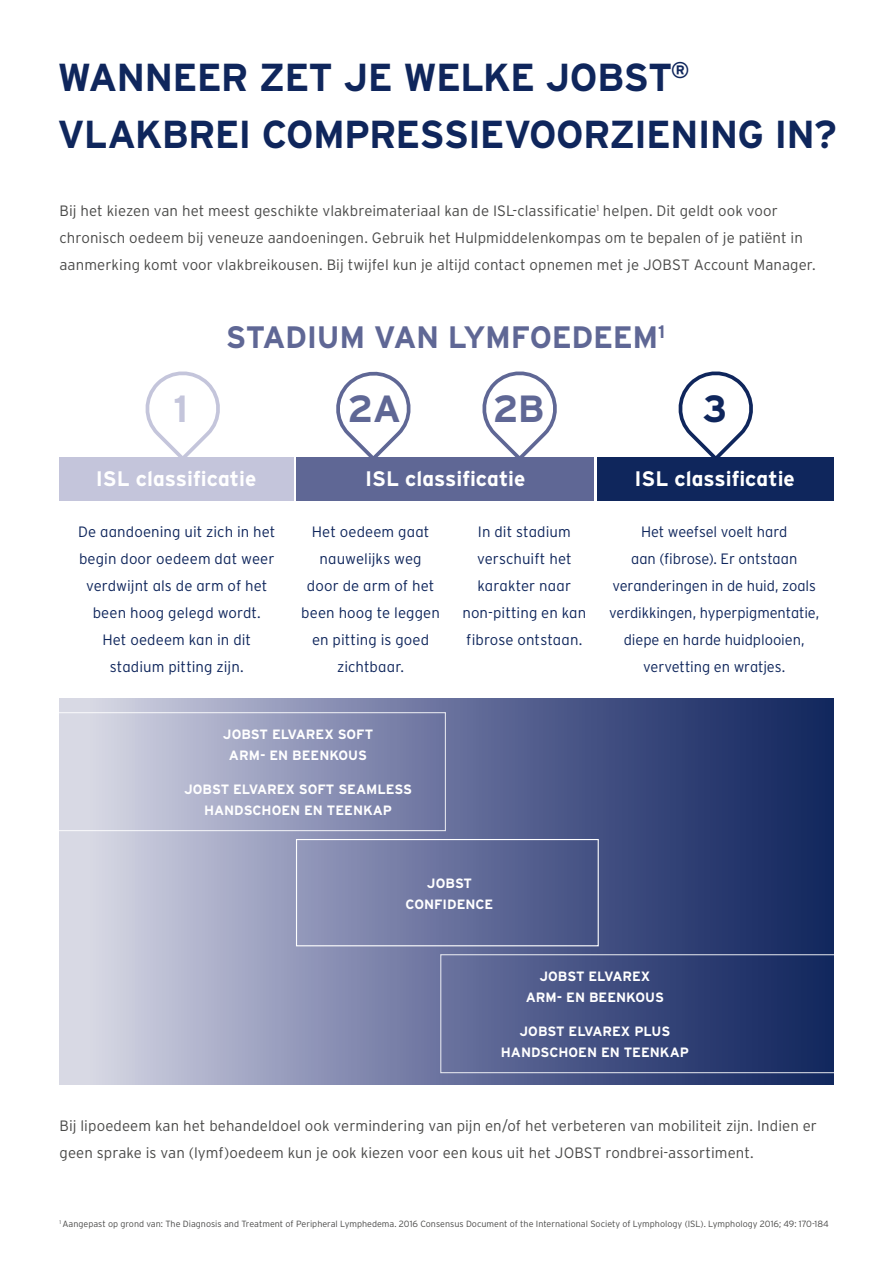
<style>
.page{position:relative;width:893px;height:1263px;background:#fff}
.page>*{position:absolute;margin:0;border:0;box-sizing:border-box;transform-origin:0 0}
.t1{font:700 39px/57px "Interstate";letter-spacing:-.025em;color:#0f265c}
.t2{font:700 37.8px "Interstate";color:#5f6795}
.t3{font:700 37.8px "Interstate";color:#c4c5db}
.t4{font:700 37.8px "Interstate";color:#0f265c}
.t5{font:700 30.9px "Interstate";letter-spacing:-.015em;color:#5f6795}
.t6{font:700 21px "Interstate";color:#fff}
.t7{font:300 15px/27px "Interstate";letter-spacing:.005em;color:#4a4a49}
.t8{font:300 15px/27px "Interstate";color:#0f265c;text-align:center}
.t9{font:700 13.5px/21px "Interstate";color:#fff;text-align:center}
.t10{font:300 9px "Interstate";color:#4a4a49}
</style>
<div class="page">
<div style="left:60px;top:698px;width:773px;height:387px;background:linear-gradient(to right,#d6d6e7,#071b59)"></div>
<div style="left:296px;top:839px;width:303px;height:107px;border:1px solid #fff"></div>
<div style="left:36px;top:712px;width:410px;height:119px;border:1px solid #fff"></div>
<div style="left:59px;top:457px;width:234px;height:44px;background:#c4c5db"></div>
<div style="left:296px;top:457px;width:298px;height:44px;background:#5f6795"></div>
<div style="left:597px;top:457px;width:236px;height:44px;background:#0f265c"></div>
<svg style="left:678px;top:371px;width:75px;height:86px"></svg>
<svg style="left:145px;top:371px;width:75px;height:86px"></svg>
<svg style="left:336px;top:371px;width:75px;height:86px"></svg>
<svg style="left:482px;top:371px;width:75px;height:86px"></svg>
<div style="left:440px;top:954px;width:410px;height:119px;border:1px solid #fff"></div>
<hr style="left:892px;top:179px;width:1px;height:132px;background:#e94f32">
<h1 class="t1" style="left:58px;top:48px;width:780px">WANNEER ZET JE WELKE JOBST<sup>®<br></sup>VLAKBREI COMPRESSIEVOORZIENING IN?</h1>
<p class="t7" style="left:60px;top:197px;width:758px">Bij het kiezen van het meest geschikte vlakbreimateriaal kan de ISL-classificatie<sup>1</sup> helpen. Dit geldt ook voor chronisch oedeem bij veneuze aandoeningen. Gebruik het Hulpmiddelenkompas om te bepalen of je patiënt in aanmerking komt voor vlakbreikousen. Bij twijfel kun je altijd contact opnemen met je JOBST Account Manager.</p>
<h3 class="t5" style="left:226px;top:320px;width:441px">STADIUM VAN LYMFOEDEEM<sup>1</sup></h3>
<h2 class="t3" style="left:174px;top:388px;width:16px">1</h2>
<h2 class="t4" style="left:703px;top:388px;width:26px">3</h2>
<h2 class="t2" style="left:348px;top:388px;width:55px">2A</h2>
<h2 class="t2" style="left:493px;top:388px;width:53px">2B</h2>
<h3 class="t6" style="left:96px;top:466px;width:162px">ISL classificatie</h3>
<h3 class="t6" style="left:365px;top:466px;width:162px">ISL classificatie</h3>
<h3 class="t6" style="left:634px;top:466px;width:162px">ISL classificatie</h3>
<p class="t8" style="left:78px;top:518px;width:199px">De aandoening uit zich in het begin door oedeem dat weer verdwijnt als de arm of het been hoog gelegd wordt.<br>Het oedeem kan in dit stadium pitting zijn.</p>
<p class="t8" style="left:301px;top:518px;width:140px">Het oedeem gaat nauwelijks weg<br>door de arm of het been hoog te leggen en pitting is goed zichtbaar.</p>
<p class="t8" style="left:609px;top:518px;width:212px">Het weefsel voelt hard<br>aan (fibrose). Er ontstaan veranderingen in de huid, zoals verdikkingen, hyperpigmentatie, diepe en harde huidplooien, vervetting en wratjes.</p>
<p class="t8" style="left:462px;top:518px;width:125px">In dit stadium verschuift het karakter naar non-pitting en kan fibrose ontstaan.</p>
<p class="t9" style="left:223px;top:724px;width:152px">JOBST ELVAREX SOFT<br>ARM- EN BEENKOUS</p>
<p class="t9" style="left:184px;top:778px;width:229px">JOBST ELVAREX SOFT SEAMLESS<br>HANDSCHOEN EN TEENKAP</p>
<p class="t9" style="left:406px;top:872px;width:89px">JOBST<br>CONFIDENCE</p>
<p class="t9" style="left:526px;top:966px;width:140px">JOBST ELVAREX<br>ARM- EN BEENKOUS</p>
<p class="t9" style="left:501px;top:1021px;width:190px">JOBST ELVAREX PLUS<br>HANDSCHOEN EN TEENKAP</p>
<p class="t7" style="left:60px;top:1112px;width:759px">Bij lipoedeem kan het behandeldoel ook vermindering van pijn en/of het verbeteren van mobiliteit zijn. Indien er geen sprake is van (lymf)oedeem kun je ook kiezen voor een kous uit het JOBST rondbrei-assortiment.</p>
<p class="t10" style="left:60px;top:1219px;width:771px"><sup>1</sup> Aangepast op grond van: The Diagnosis and Treatment of Peripheral Lymphedema. 2016 Consensus Document of the International Society of Lymphology (ISL). Lymphology 2016; 49: 170-184</p>
</div>
